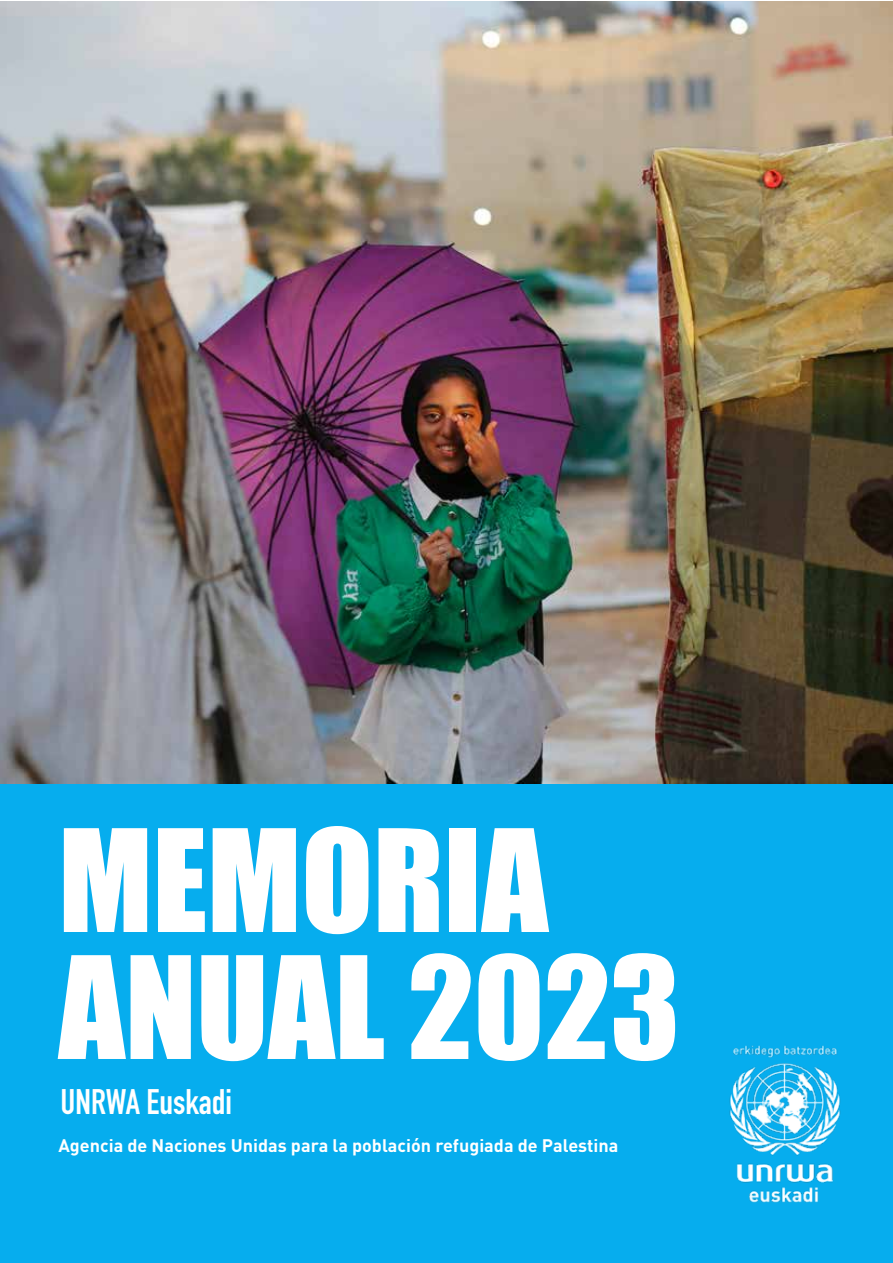
<style>
.page{position:relative;width:893px;height:1263px;background:#fff}
.page>*{position:absolute;margin:0;border:0;box-sizing:border-box;transform-origin:0 0}
.t1{font:131.25px/127.1px "Impact";color:#fff}
.t2{font:700 34.95px "DIN Condensed";color:#fff}
.t3{font:700 18px "DIN Pro";color:#fff}
</style>
<div class="page">
<div style="left:0;top:781px;width:893px;height:482px;background:#06adee"></div>
<img style="left:729px;top:1045px;width:112px;height:158px">
<img style="left:0;top:1px;width:893px;height:782px">
<h1 class="t1" style="left:58px;top:813px;width:623px">MEMORIA<br>ANUAL 2023</h1>
<h2 class="t2" style="left:61px;top:1078px;width:173px">UNRWA Euskadi</h2>
<p class="t3" style="left:58px;top:1131px;width:561px">Agencia de Naciones Unidas para la población refugiada de Palestina</p>
</div>
